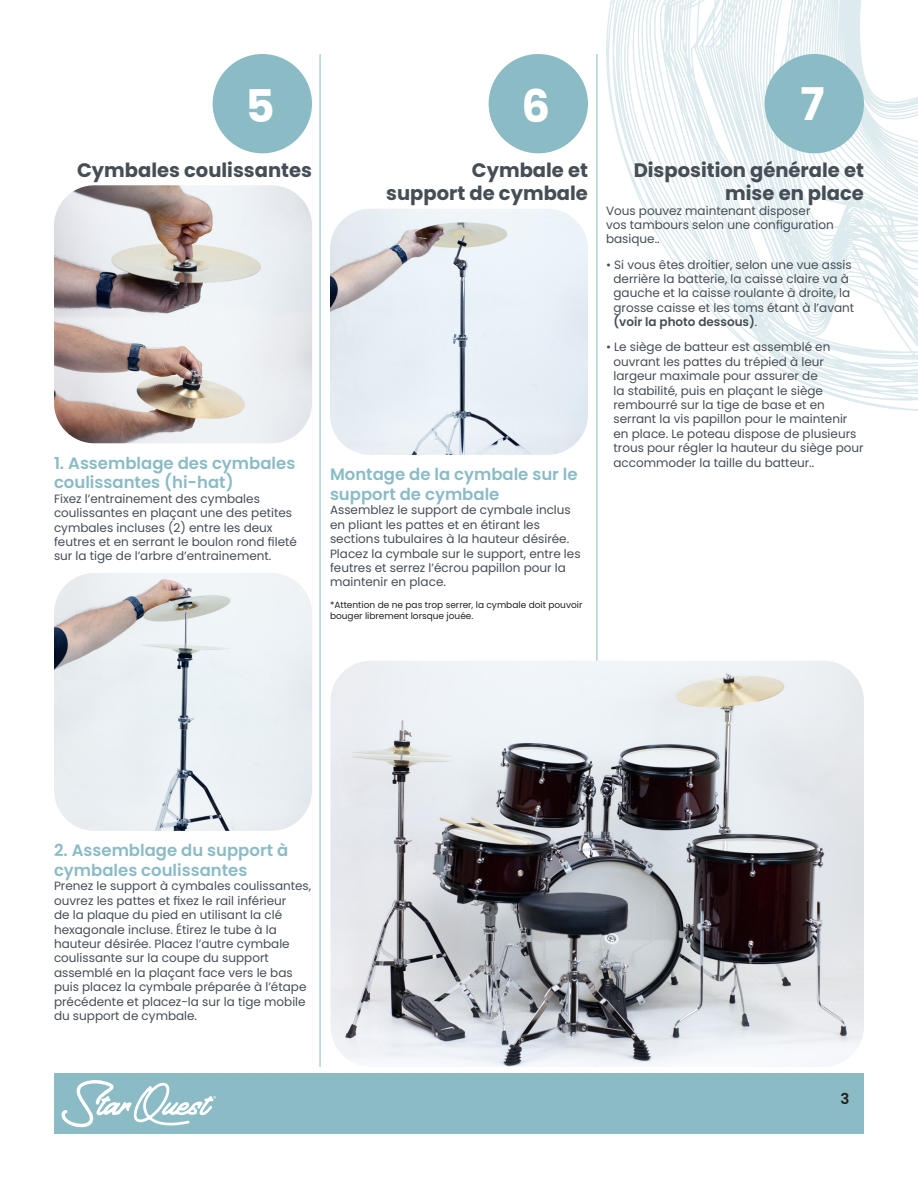
<style>
.page{position:relative;width:918px;height:1188px;background:#fff}
.page>*{position:absolute;margin:0;border:0;box-sizing:border-box;transform-origin:0 0}
.small_print{font:700 45px "Poppins";color:#fff}
.SubHead{font:700 19.5px/23.4px "Poppins";color:#454d55;text-align:right}
.Head{font:700 19.5px "Poppins";color:#454d55}
.SubHead-2{font:600 16.5px/19.8px "Poppins";color:#8bbbc5}
.t1{font:600 15px "Poppins";color:#231f20}
.Description{font:12px/14.4px "Poppins";color:#454d55}
.Description_Bullet{font:12px/14.4px "Poppins";color:#454d55}
.small_print-2{font:9px/10.8px "Poppins";color:#231f20}
.s1{font-weight:600}
</style>
<div class="page">
<img style="left:607px;top:0;width:311px;height:410px">
<div style="left:54px;top:1074px;width:810px;height:60px;background:#8bbbc5"></div>
<svg style="left:61px;top:1080px;width:155px;height:48px"></svg>
<hr style="left:320px;top:54px;width:1px;height:1013px;background:#8bbbc5">
<hr style="left:597px;top:54px;width:1px;height:1013px;background:#8bbbc5">
<div style="left:213px;top:54px;width:99px;height:99px;background:#8bbbc5;border-radius:50%"></div>
<img style="left:54px;top:185px;width:258px;height:258px">
<img style="left:54px;top:573px;width:258px;height:258px">
<div style="left:489px;top:54px;width:99px;height:99px;background:#8bbbc5;border-radius:50%"></div>
<img style="left:330px;top:209px;width:258px;height:246px">
<div style="left:765px;top:54px;width:99px;height:99px;background:#8bbbc5;border-radius:50%"></div>
<img style="left:330px;top:661px;width:534px;height:406px">
<p class="small_print" style="left:245px;top:80px;width:31px">5</p>
<p class="Head" style="left:77px;top:159px;width:236px">Cymbales coulissantes</p>
<p class="SubHead-2" style="left:54px;top:453px;width:243px">1. Assemblage des cymbales coulissantes (hi-hat)</p>
<p class="Description" style="left:54px;top:491px;width:244px">Fixez l’entrainement des cymbales coulissantes en plaçant une des petites cymbales incluses (2) entre les deux feutres et en serrant le boulon rond fileté sur la tige de l’arbre d’entrainement.</p>
<p class="small_print" style="left:521px;top:80px;width:30px">6</p>
<p class="SubHead" style="left:386px;top:158px;width:203px">Cymbale et<br>support de cymbale</p>
<p class="SubHead-2" style="left:330px;top:465px;width:249px">Montage de la cymbale sur le support de cymbale</p>
<p class="Description" style="left:330px;top:503px;width:252px">Assemblez le support de cymbale inclus en pliant les pattes et en étirant les sections tubulaires à la hauteur désirée.<br>Placez la cymbale sur le support, entre les feutres et serrez l’écrou papillon pour la maintenir en place.</p>
<p class="small_print-2" style="left:330px;top:599px;width:254px">*Attention de ne pas trop serrer, la cymbale doit pouvoir bouger librement lorsque jouée.</p>
<p class="small_print" style="left:800px;top:79px;width:26px">7</p>
<p class="SubHead" style="left:634px;top:158px;width:232px">Disposition générale et mise en place</p>
<p class="Description" style="left:606px;top:203px;width:229px">Vous pouvez maintenant disposer vos tambours selon une configuration basique..</p>
<p class="Description_Bullet" style="left:614px;top:257px;width:242px;text-indent:-8px">• Si vous êtes droitier, selon une vue assis derrière la batterie, la caisse claire va à gauche et la caisse roulante à droite, la grosse caisse et les toms étant à l’avant <span class="s1">(voir la photo dessous)</span>.</p>
<p class="Description_Bullet" style="left:614px;top:340px;width:252px;text-indent:-8px">• Le siège de batteur est assemblé en ouvrant les pattes du trépied à leur largeur maximale pour assurer de<br>la stabilité, puis en plaçant le siège rembourré sur la tige de base et en serrant la vis papillon pour le maintenir en place. Le poteau dispose de plusieurs trous pour régler la hauteur du siège pour accommoder la taille du batteur..</p>
<p class="SubHead-2" style="left:54px;top:841px;width:236px">2. Assemblage du support à cymbales coulissantes</p>
<p class="Description" style="left:54px;top:879px;width:259px">Prenez le support à cymbales coulissantes, ouvrez les pattes et fixez le rail inférieur<br>de la plaque du pied en utilisant la clé hexagonale incluse. Étirez le tube à la hauteur désirée. Placez l’autre cymbale coulissante sur la coupe du support assemblé en la plaçant face vers le bas puis placez la cymbale préparée à l’étape précédente et placez-la sur la tige mobile du support de cymbale.</p>
<p class="t1" style="left:840px;top:1090px;width:10px">3</p>
</div>
